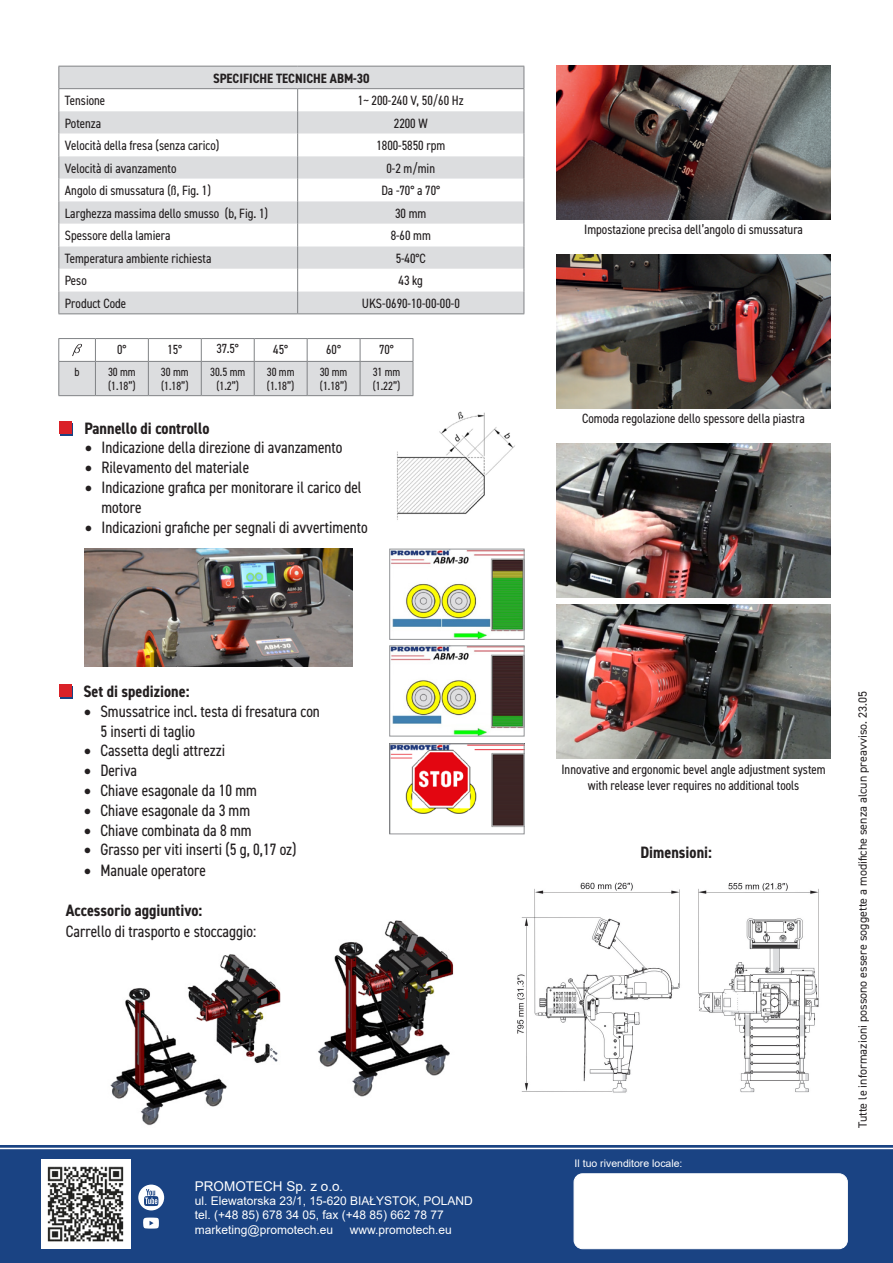
<style>
.page{position:relative;width:893px;height:1263px;background:#fff}
.page>*{position:absolute;margin:0;border:0;box-sizing:border-box;transform-origin:0 0}
.tekst_ulotka_promote{font:condensed 16.5px/19.8px "DIN2014";color:#231f20}
.tekst_ulotka_promote-2{font:700 condensed 16.5px "DIN2014";color:#231f20}
.w_tabelce_tresc{font:condensed 13.5px "DIN2014";color:#231f20}
.tekst_ulotka_promote-3{font:condensed 13.5px/16.2px "DIN2014";color:#231f20;text-align:center}
.Styl_akapitowy5{font:700 condensed 13.5px "DIN2014";color:#231f20}
.t1{font:13.5px "Arial";color:#fff}
.tekst_ulotka_promote-4{font:condensed 13.35px "DIN2014";color:#231f20}
.t2{font:12px "Arial";color:#fff}
.t3{font:12px "DIN2014";color:#231f20}
.w_tabelce_tresc-2{font:condensed 12px/14.4px "DIN2014";color:#231f20}
.t4{font:10.5px "Arial";color:#fff}
.s1{font-family:"Minion Pro";font-stretch:normal;font-size:21px}
</style>
<div class="page">
<div style="left:0;top:1145px;width:893px;height:118px;background:#1a4383"></div>
<img style="left:41px;top:1159px;width:89px;height:90px">
<div style="left:574px;top:1174px;width:273px;height:75px;background:#fff;border-radius:9px"></div>
<div style="left:574px;top:1173px;width:273px;height:76px;border:1px solid #fff;border-radius:9px"></div>
<svg style="left:138px;top:1184px;width:26px;height:26px"></svg>
<svg style="left:143px;top:1217px;width:16px;height:11px"></svg>
<hr style="left:0;top:1148px;width:893px;height:1px;background:#fff">
<img style="left:557px;top:66px;width:273px;height:153px">
<img style="left:557px;top:254px;width:273px;height:154px">
<img style="left:557px;top:443px;width:273px;height:154px">
<img style="left:557px;top:605px;width:273px;height:154px">
<hr style="left:58px;top:66px;width:240px;height:1px;background:#808285">
<hr style="left:298px;top:66px;width:226px;height:1px;background:#808285">
<svg style="left:58px;top:67px;width:467px;height:246px"></svg>
<hr style="left:58px;top:88px;width:240px;height:1px;background:#808285">
<hr style="left:298px;top:88px;width:226px;height:1px;background:#808285">
<hr style="left:58px;top:313px;width:240px;height:1px;background:#808285">
<hr style="left:298px;top:313px;width:226px;height:1px;background:#808285">
<hr style="left:58px;top:338px;width:37px;height:1px;background:#808285">
<hr style="left:95px;top:338px;width:53px;height:1px;background:#808285">
<hr style="left:148px;top:338px;width:53px;height:1px;background:#808285">
<hr style="left:201px;top:338px;width:53px;height:1px;background:#808285">
<hr style="left:254px;top:338px;width:53px;height:1px;background:#808285">
<hr style="left:307px;top:338px;width:53px;height:1px;background:#808285">
<hr style="left:360px;top:338px;width:53px;height:1px;background:#808285">
<svg style="left:58px;top:339px;width:356px;height:57px"></svg>
<img style="left:397px;top:411px;width:118px;height:109px">
<svg style="left:60px;top:686px;width:13px;height:13px"></svg>
<div style="left:59px;top:684px;width:12px;height:13px;background:#da2128"></div>
<svg style="left:60px;top:423px;width:13px;height:13px"></svg>
<div style="left:59px;top:421px;width:12px;height:13px;background:#da2128"></div>
<img style="left:517px;top:882px;width:302px;height:211px">
<img style="left:391px;top:551px;width:131px;height:87px">
<div style="left:389px;top:549px;width:135px;height:91px;border:1px solid #939598"></div>
<img style="left:391px;top:647px;width:131px;height:87px">
<div style="left:389px;top:645px;width:135px;height:91px;border:1px solid #939598"></div>
<img style="left:391px;top:745px;width:131px;height:83px">
<div style="left:389px;top:743px;width:135px;height:91px;border:1px solid #939598"></div>
<img style="left:84px;top:549px;width:269px;height:117px">
<img style="left:110px;top:954px;width:171px;height:172px">
<img style="left:318px;top:920px;width:136px;height:177px">
<p class="Styl_akapitowy5" style="left:213px;top:69px;width:158px">SPECIFICHE TECNICHE ABM-30</p>
<p class="w_tabelce_tresc" style="left:65px;top:92px;width:42px">Tensione</p>
<p class="w_tabelce_tresc" style="left:358px;top:92px;width:107px">1~ 200-240 V, 50/60 Hz</p>
<p class="w_tabelce_tresc" style="left:65px;top:114px;width:38px">Potenza</p>
<p class="w_tabelce_tresc" style="left:394px;top:114px;width:35px">2200 W</p>
<p class="w_tabelce_tresc" style="left:65px;top:137px;width:156px">Velocità della fresa (senza carico)</p>
<p class="w_tabelce_tresc" style="left:376px;top:137px;width:70px">1800-5850 rpm</p>
<p class="w_tabelce_tresc" style="left:65px;top:159px;width:113px">Velocità di avanzamento</p>
<p class="w_tabelce_tresc" style="left:386px;top:159px;width:50px">0-2 m/min</p>
<p class="w_tabelce_tresc" style="left:65px;top:182px;width:148px">Angolo di smussatura (ß, Fig. 1)</p>
<p class="w_tabelce_tresc" style="left:381px;top:182px;width:60px">Da -70° a 70°</p>
<p class="w_tabelce_tresc" style="left:65px;top:204px;width:205px">Larghezza massima dello smusso (b, Fig. 1)</p>
<p class="w_tabelce_tresc" style="left:395px;top:204px;width:33px">30 mm</p>
<p class="w_tabelce_tresc" style="left:65px;top:227px;width:107px">Spessore della lamiera</p>
<p class="w_tabelce_tresc" style="left:391px;top:227px;width:42px">8-60 mm</p>
<p class="w_tabelce_tresc" style="left:65px;top:249px;width:148px">Temperatura ambiente richiesta</p>
<p class="w_tabelce_tresc" style="left:396px;top:249px;width:32px">5-40°C</p>
<p class="w_tabelce_tresc" style="left:65px;top:272px;width:23px">Peso</p>
<p class="w_tabelce_tresc" style="left:399px;top:272px;width:26px">43 kg</p>
<p class="w_tabelce_tresc" style="left:65px;top:294px;width:63px">Product Code</p>
<p class="w_tabelce_tresc" style="left:362px;top:294px;width:100px">UKS-0690-10-00-00-0</p>
<p class="tekst_ulotka_promote-4" style="left:117px;top:341px;width:11px">0°</p>
<p class="tekst_ulotka_promote-4" style="left:167px;top:341px;width:16px">15°</p>
<p class="tekst_ulotka_promote-4" style="left:217px;top:339px;width:24px">37.5°</p>
<p class="tekst_ulotka_promote-4" style="left:273px;top:341px;width:16px">45°</p>
<p class="tekst_ulotka_promote-4" style="left:326px;top:341px;width:16px">60°</p>
<p class="tekst_ulotka_promote-4" style="left:379px;top:341px;width:16px">70°</p>
<p class="w_tabelce_tresc-2" style="left:75px;top:364px;width:7px">b</p>
<p class="w_tabelce_tresc-2" style="left:108px;top:364px;width:29px">30 mm (1.18”)</p>
<p class="w_tabelce_tresc-2" style="left:161px;top:364px;width:29px">30 mm (1.18”)</p>
<p class="w_tabelce_tresc-2" style="left:210px;top:364px;width:37px;text-align:center">30.5 mm (1.2”)</p>
<p class="w_tabelce_tresc-2" style="left:267px;top:364px;width:29px">30 mm (1.18”)</p>
<p class="w_tabelce_tresc-2" style="left:320px;top:364px;width:29px">30 mm (1.18”)</p>
<p class="w_tabelce_tresc-2" style="left:373px;top:364px;width:29px">31 mm (1.22”)</p>
<p class="tekst_ulotka_promote-2" style="left:84px;top:417px;width:127px">Pannello di controllo</p>
<p class="tekst_ulotka_promote" style="left:84px;top:437px;width:260px"><span class="s1">•</span> Indicazione della direzione di avanzamento</p>
<p class="tekst_ulotka_promote" style="left:84px;top:457px;width:166px"><span class="s1">•</span> Rilevamento del materiale</p>
<p class="tekst_ulotka_promote" style="left:101px;top:477px;width:262px;text-indent:-17px"><span class="s1">•</span> Indicazione grafica per monitorare il carico del motore</p>
<p class="tekst_ulotka_promote" style="left:84px;top:516px;width:285px"><span class="s1">•</span> Indicazioni grafiche per segnali di avvertimento</p>
<p class="tekst_ulotka_promote-2" style="left:83px;top:680px;width:108px">Set di spedizione:</p>
<p class="tekst_ulotka_promote" style="left:100px;top:700px;width:221px;text-indent:-17px"><span class="s1">•</span> Smussatrice incl. testa di fresatura con<br>5 inserti di taglio</p>
<p class="tekst_ulotka_promote" style="left:83px;top:740px;width:144px"><span class="s1">•</span> Cassetta degli attrezzi</p>
<p class="tekst_ulotka_promote" style="left:83px;top:760px;width:55px"><span class="s1">•</span> Deriva</p>
<p class="tekst_ulotka_promote" style="left:83px;top:780px;width:175px"><span class="s1">•</span> Chiave esagonale da 10 mm</p>
<p class="tekst_ulotka_promote" style="left:83px;top:799px;width:168px"><span class="s1">•</span> Chiave esagonale da 3 mm</p>
<p class="tekst_ulotka_promote" style="left:83px;top:819px;width:170px"><span class="s1">•</span> Chiave combinata da 8 mm</p>
<p class="tekst_ulotka_promote" style="left:83px;top:839px;width:215px"><span class="s1">•</span> Grasso per viti inserti (5 g, 0,17 oz)</p>
<p class="tekst_ulotka_promote" style="left:83px;top:860px;width:124px"><span class="s1">•</span> Manuale operatore</p>
<p class="tekst_ulotka_promote-2" style="left:66px;top:899px;width:138px">Accessorio aggiuntivo:</p>
<p class="tekst_ulotka_promote" style="left:66px;top:920px;width:192px">Carrello di trasporto e stoccaggio:</p>
<p class="t1" style="left:195px;top:1176px;width:150px">PROMOTECH Sp. z o.o.</p>
<p class="t2" style="left:195px;top:1192px;width:279px">ul. Elewatorska 23/1, 15-620 BIAŁYSTOK, POLAND</p>
<p class="t2" style="left:195px;top:1207px;width:250px">tel. (+48 85) 678 34 05, fax (+48 85) 662 78 77</p>
<p class="t2" style="left:195px;top:1221px;width:140px">marketing@promotech.eu</p>
<p class="t2" style="left:350px;top:1221px;width:104px">www.promotech.eu</p>
<p class="tekst_ulotka_promote-3" style="left:584px;top:221px;width:220px">Impostazione precisa dell’angolo di smussatura</p>
<p class="tekst_ulotka_promote-3" style="left:582px;top:410px;width:224px">Comoda regolazione dello spessore della piastra</p>
<p class="tekst_ulotka_promote-3" style="left:561px;top:760px;width:266px">Innovative and ergonomic bevel angle adjustment system with release lever requires no additional tools</p>
<p class="tekst_ulotka_promote-2" style="left:640px;top:841px;width:73px">Dimensioni:</p>
<p class="t4" style="left:575px;top:1156px;width:109px">Il tuo rivenditore locale:</p>
<p class="t3" style="left:855px;top:1128px;width:439px;rotate:-90deg">Tutte le informazioni possono essere soggette a modifiche senza alcun preavviso. 23.05</p>
</div>
